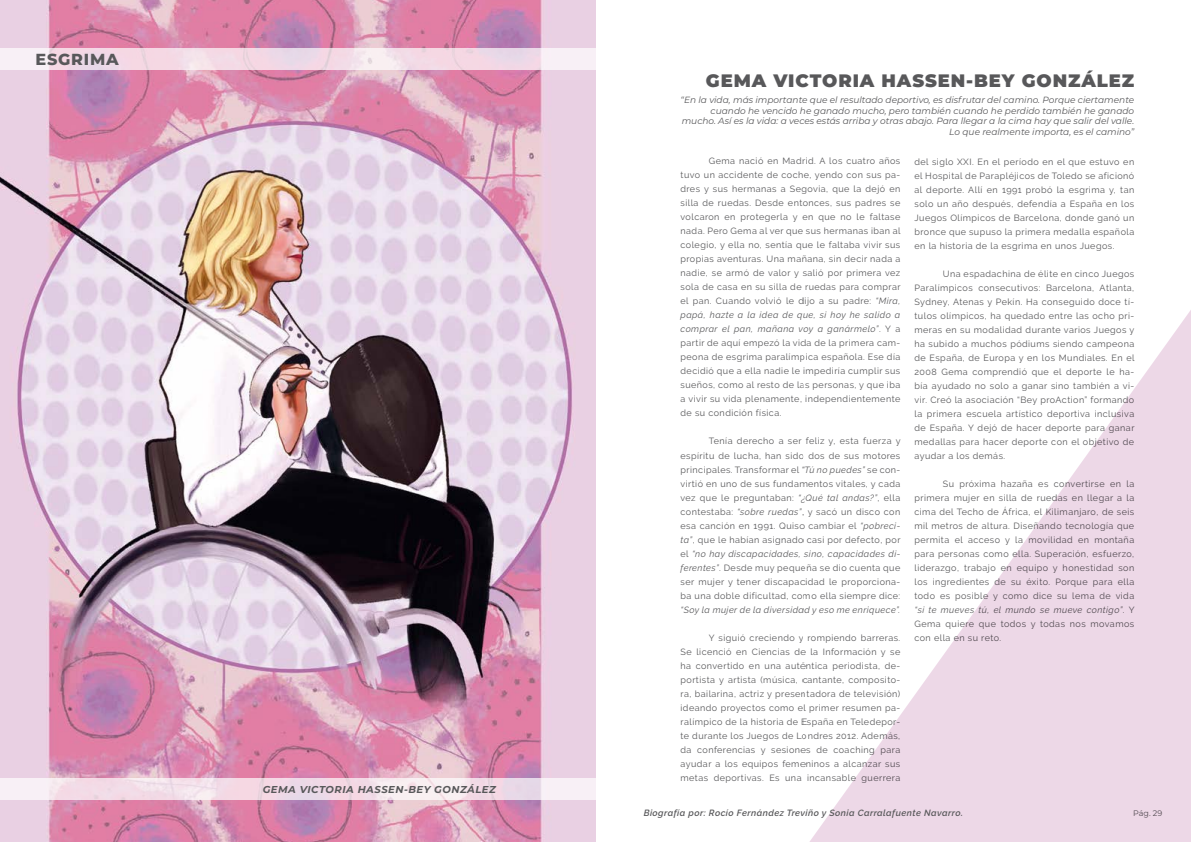
<style>
.page{position:relative;width:1191px;height:842px;background:#fff}
.page>*{position:absolute;margin:0;border:0;box-sizing:border-box;transform-origin:0 0}
.t1{font:900 18px "Montserrat";letter-spacing:.05em;color:#58585a}
.t2{font:800 16px "Montserrat";letter-spacing:.05em;color:#58585a}
.t3{font:italic 700 10px "Montserrat";letter-spacing:.05em;color:#58585a}
.t4{font:9px/14px "Raleway";letter-spacing:.05em;color:#58585a;text-align:justify}
.t5{font:italic 9px/10.8px "Montserrat";color:#58585a;text-align:right}
.t6{font:italic 600 9px "Raleway";letter-spacing:.05em;color:#58585a}
.t7{font:italic 9px "Raleway";letter-spacing:.05em;color:#58585a}
.t8{font:8px "Montserrat";color:#58585a}
.s1{font-style:italic}
</style>
<div class="page">
<img style="left:0;top:0;width:595px;height:842px">
<svg style="left:0;top:778px;width:595px;height:21px;fill:#f4dce8"></svg>
<svg style="left:0;top:48px;width:595px;height:21px;fill:#f4d9e6"></svg>
<svg style="left:809px;top:310px;width:382px;height:532px"></svg>
<h2 class="t2" style="left:35px;top:47px;width:85px">ESGRIMA</h2>
<p class="t3" style="left:263px;top:782px;width:235px">GEMA VICTORIA HASSEN-BEY GONZÁLEZ</p>
<h1 class="t1" style="left:706px;top:67px;width:430px">GEMA VICTORIA HASSEN-BEY GONZÁLEZ</h1>
<p class="t5" style="left:680px;top:94px;width:455px">“En la vida, más importante que el resultado deportivo, es disfrutar del camino. Porque ciertamente cuando he vencido he ganado mucho, pero también cuando he perdido también he ganado mucho. Así es la vida: a veces estás arriba y otras abajo. Para llegar a la cima hay que salir del valle.<br>Lo que realmente importa, es el camino”</p>
<p class="t4" style="left:680px;top:154px;width:221px;text-indent:28px">Gema nació en Madrid. A los cuatro años tuvo un accidente de coche, yendo con sus pa&shy;dres y sus hermanas a Segovia, que la dejó en silla de ruedas. Desde entonces, sus padres se volcaron en protegerla y en que no le faltase nada. Pero Gema al ver que sus hermanas iban al colegio, y ella no, sentía que le faltaba vivir sus propias aventuras. Una mañana, sin decir nada a nadie, se armó de valor y salió por primera vez sola de casa en su silla de ruedas para comprar el pan. Cuando volvió le dijo a su padre: <span class="s1">“Mira, papá, hazte a la idea de que, si hoy he salido a comprar el pan, mañana voy a ganármelo”</span>. Y a partir de aquí empezó la vida de la primera cam&shy;peona de esgrima paralímpica española. Ese día decidió que a ella nadie le impediría cumplir sus sueños, como al resto de las personas, y que iba a vivir su vida plenamente, independientemente de su condición física.</p>
<p class="t4" style="left:680px;top:434px;width:221px;text-indent:28px">Tenía derecho a ser feliz y, esta fuerza y espíritu de lucha, han sido dos de sus motores principales. Transformar el <span class="s1">“Tú no puedes”</span> se con&shy;virtió en uno de sus fundamentos vitales, y cada vez que le preguntaban: <span class="s1">“¿Qué tal andas?”</span>, ella contestaba: <span class="s1">“sobre ruedas”</span>, y sacó un disco con esa canción en 1991. Quiso cambiar el <span class="s1">“pobreci&shy;ta”</span>, que le habían asignado casi por defecto, por el <span class="s1">“no hay discapacidades, sino, capacidades di&shy;ferentes”</span>. Desde muy pequeña se dio cuenta que ser mujer y tener discapacidad le proporciona&shy;ba una doble dificultad, como ella siempre dice:</p>
<p class="t7" style="left:680px;top:604px;width:221px">“Soy la mujer de la diversidad y eso me enriquece”.</p>
<p class="t4" style="left:680px;top:630px;width:221px;text-indent:28px">Y siguió creciendo y rompiendo barreras.<br>Se licenció en Ciencias de la Información y se ha convertido en una auténtica periodista, de&shy;portista y artista (música, cantante, composito&shy;ra, bailarina, actriz y presentadora de televisión) ideando proyectos como el primer resumen pa&shy;ralímpico de la historia de España en Teledepor&shy;te durante los Juegos de Londres 2012. Además, da conferencias y sesiones de coaching para ayudar a los equipos femeninos a alcanzar sus metas deportivas. Es una incansable guerrera</p>
<p class="t4" style="left:914px;top:154px;width:221px">del siglo XXI. En el período en el que estuvo en el Hospital de Parapléjicos de Toledo se aficionó al deporte. Allí en 1991 probó la esgrima y, tan solo un año después, defendía a España en los Juegos Olímpicos de Barcelona, donde ganó un bronce que supuso la primera medalla española en la historia de la esgrima en unos Juegos.</p>
<p class="t4" style="left:914px;top:266px;width:221px;text-indent:28px">Una espadachina de élite en cinco Juegos Paralímpicos consecutivos: Barcelona, Atlanta, Sydney, Atenas y Pekín. Ha conseguido doce tí&shy;tulos olímpicos, ha quedado entre las ocho pri&shy;meras en su modalidad durante varios Juegos y ha subido a muchos pódiums siendo campeona de España, de Europa y en los Mundiales. En el 2008 Gema comprendió que el deporte le ha&shy;bía ayudado no solo a ganar sino también a vi&shy;vir. Creó la asociación “Bey proAction” formando la primera escuela artístico deportiva inclusiva de España. Y dejó de hacer deporte para ganar medallas para hacer deporte con el objetivo de ayudar a los demás.</p>
<p class="t4" style="left:914px;top:476px;width:221px;text-indent:28px">Su próxima hazaña es convertirse en la primera mujer en silla de ruedas en llegar a la cima del Techo de África, el Kilimanjaro, de seis mil metros de altura. Diseñando tecnología que permita el acceso y la movilidad en montaña para personas como ella. Superación, esfuerzo, liderazgo, trabajo en equipo y honestidad son los ingredientes de su éxito. Porque para ella todo es posible y como dice su lema de vida <span class="s1">“si te mueves tú, el mundo se mueve contigo”</span>. Y Gema quiere que todos y todas nos movamos con ella en su reto.</p>
<p class="t6" style="left:643px;top:808px;width:321px">Biografía por: Rocío Fernández Treviño y Sonia Carralafuente Navarro.</p>
<p class="t8" style="left:1133px;top:808px;width:31px">Pág. 29</p>
</div>
